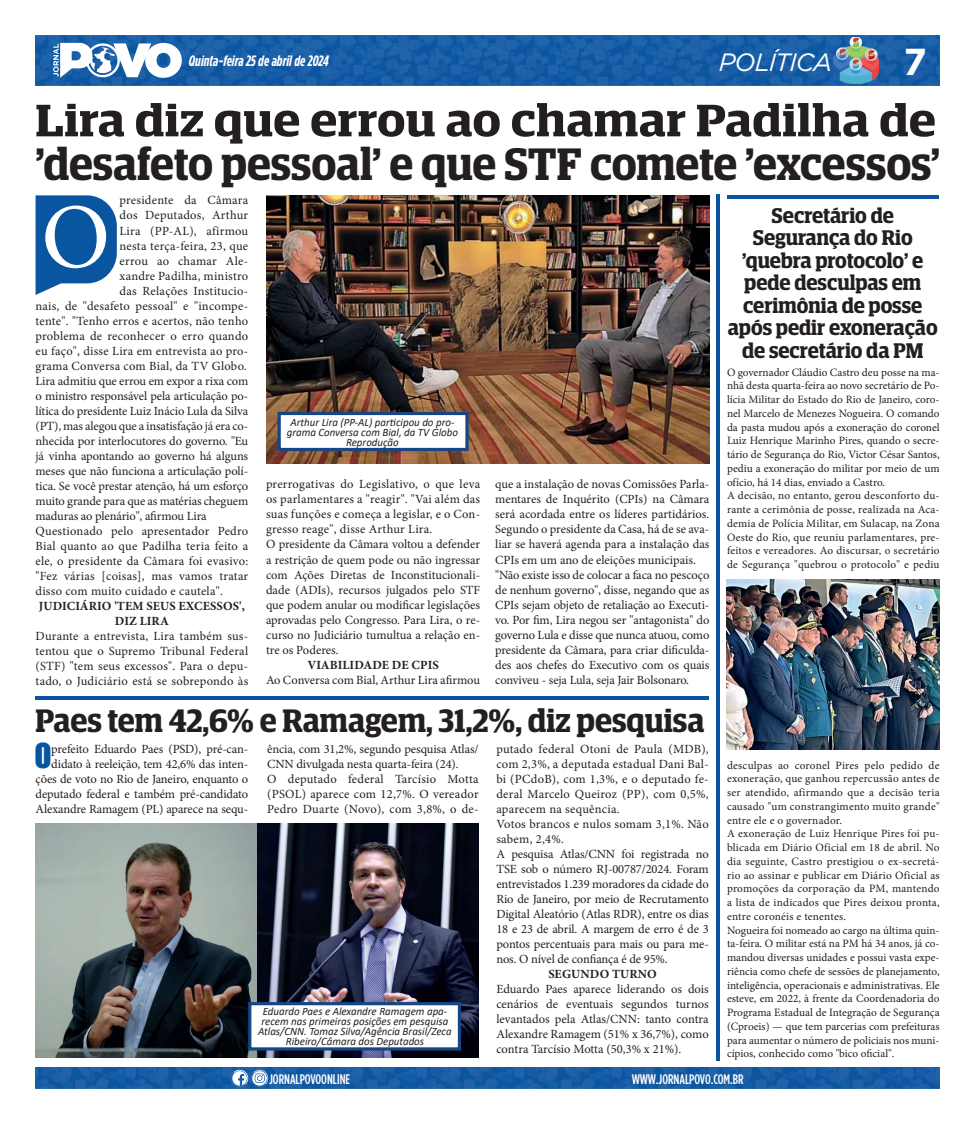
<style>
.page{position:relative;width:975px;height:1124px;background:#fff}
.page>*{position:absolute;margin:0;border:0;box-sizing:border-box;transform-origin:0 0}
.t1{font:92.12px "Minion Pro";color:#fff}
.t2{font:600 45.5px/43.5px "Guardian Egyptian Display";color:#231f20;scale:1.13 1}
.t3{font:700 37.5px "Gotham";color:#fff}
.t4{font:600 32.5px "Guardian Egyptian Display";color:#231f20}
.t5{font:31.5px "Impact";color:#0a55a0}
.t6{font:italic 25px "Gotham";letter-spacing:-.04em;color:#fff}
.t7{font:600 21.25px/22.5px "Guardian Egyptian Display";color:#231f20;text-align:center}
.t8{font:italic 700 15px "Gotham Cond";color:#fff}
.t9{font:500 13.88px "Gotham Cond";color:#fff}
.t10{font:12.5px/15px "Minion Pro";letter-spacing:-.005em;color:#231f20}
.t11{font:12.5px "Minion Pro";letter-spacing:.02em;color:#231f20}
.t12{font:12.5px "Minion Pro";letter-spacing:.015em;color:#231f20}
.t13{font:700 12.5px/15px "Minion Pro";letter-spacing:.01em;color:#231f20;text-align:center}
.t14{font:11.25px/13.8px "Minion Pro";letter-spacing:.005em;color:#231f20}
.t15{font:italic 11.25px/10px "Calibri";color:#231f20;text-align:center}
</style>
<div class="page">
<img style="left:35px;top:1067px;width:904px;height:21px">
<img style="left:35px;top:35px;width:904px;height:50px">
<svg style="left:53px;top:42px;width:129px;height:37px"></svg>
<svg style="left:230px;top:1068px;width:39px;height:18px"></svg>
<img style="left:833px;top:37px;width:45px;height:46px">
<svg style="left:36px;top:195px;width:81px;height:100px;background:#2f6eae"></svg>
<img style="left:266px;top:195px;width:443px;height:268px">
<img style="left:726px;top:579px;width:213px;height:170px">
<img style="left:35px;top:823px;width:443px;height:234px">
<div style="left:248px;top:1001px;width:213px;height:49px;background:#fff;border:3px solid #174685"></div>
<hr style="left:727px;top:195px;width:211px;height:4px;background:#0a55a0">
<hr style="left:36px;top:696px;width:673px;height:3px;background:#0a55a0">
<hr style="left:716px;top:195px;width:3px;height:865px;background:#0a55a0">
<div style="left:277px;top:412px;width:191px;height:39px;background:#fff;border:3px solid #174685"></div>
<p class="t8" style="left:189px;top:52px;width:141px">Quinta-feira 25 de abril de 2024</p>
<h3 class="t3" style="left:903px;top:37px;width:25px">7</h3>
<h3 class="t6" style="left:718px;top:47px;width:115px">POLÍTICA</h3>
<h2 class="t2" style="left:35px;top:98px;width:802px">Lira diz que errou ao chamar Padilha de 'desafeto pessoal' e que STF comete 'excessos'</h2>
<p class="t11" style="left:120px;top:192px;width:130px">presidente da Câmara</p>
<p class="t11" style="left:120px;top:207px;width:130px">dos Deputados, Arthur</p>
<p class="t11" style="left:120px;top:222px;width:130px">Lira (PP-AL), afirmou</p>
<p class="t11" style="left:120px;top:237px;width:130px">nesta terça-feira, 23, que</p>
<p class="t12" style="left:120px;top:252px;width:130px">errou ao chamar Ale-</p>
<p class="t11" style="left:120px;top:267px;width:130px">xandre Padilha, ministro</p>
<p class="t11" style="left:120px;top:282px;width:130px">das Relações Institucio-</p>
<p class="t11" style="left:36px;top:297px;width:214px">nais, de "desafeto pessoal" e "incompe-</p>
<p class="t11" style="left:36px;top:312px;width:214px">tente". "Tenho erros e acertos, não tenho</p>
<p class="t11" style="left:36px;top:327px;width:214px">problema de reconhecer o erro quando</p>
<p class="t11" style="left:36px;top:342px;width:214px">eu faço", disse Lira em entrevista ao pro-</p>
<p class="t11" style="left:36px;top:357px;width:213px">grama Conversa com Bial, da TV Globo.</p>
<p class="t10" style="left:36px;top:373px;width:214px">Lira admitiu que errou em expor a rixa com</p>
<p class="t10" style="left:36px;top:388px;width:214px">o ministro responsável pela articulação po-</p>
<p class="t10" style="left:36px;top:403px;width:214px">lítica do presidente Luiz Inácio Lula da Silva</p>
<p class="t10" style="left:36px;top:418px;width:214px">(PT), mas alegou que a insatisfação já era co-</p>
<p class="t10" style="left:36px;top:433px;width:214px">nhecida por interlocutores do governo. "Eu</p>
<p class="t10" style="left:36px;top:448px;width:214px">já vinha apontando ao governo há alguns</p>
<p class="t10" style="left:36px;top:463px;width:214px">meses que não funciona a articulação polí-</p>
<p class="t10" style="left:36px;top:478px;width:214px">tica. Se você prestar atenção, há um esforço</p>
<p class="t10" style="left:36px;top:493px;width:214px">muito grande para que as matérias cheguem</p>
<p class="t10" style="left:36px;top:508px;width:173px">maduras ao plenário", afirmou Lira</p>
<p class="t11" style="left:36px;top:522px;width:214px">Questionado pelo apresentador Pedro</p>
<p class="t11" style="left:36px;top:537px;width:214px">Bial quanto ao que Padilha teria feito a</p>
<p class="t12" style="left:36px;top:552px;width:214px">ele, o presidente da Câmara foi evasivo:</p>
<p class="t12" style="left:36px;top:567px;width:214px">"Fez várias [coisas], mas vamos tratar</p>
<p class="t11" style="left:36px;top:582px;width:189px">disso com muito cuidado e cautela".</p>
<p class="t13" style="left:39px;top:598px;width:208px">JUDICIÁRIO 'TEM SEUS EXCESSOS',<br>DIZ LIRA</p>
<p class="t10" style="left:36px;top:628px;width:214px;text-align:justify">Durante a entrevista, Lira também sus&shy;tentou que o Supremo Tribunal Federal (STF) "tem seus excessos". Para o depu&shy;tado, o Judiciário está se sobrepondo às</p>
<h1 class="t1" style="left:41px;top:176px;width:70px">O</h1>
<p class="t15" style="left:287px;top:416px;width:173px">Arthur Lira (PP-AL) participou do pro&shy;grama Conversa com Bial, da TV Globo<br>Reprodução</p>
<p class="t10" style="left:266px;top:477px;width:216px">prerrogativas do Legislativo, o que leva os parlamentares a "reagir". "Vai além das suas funções e começa a legislar, e o Con&shy;gresso reage", disse Arthur Lira.<br>O presidente da Câmara voltou a defender a restrição de quem pode ou não ingressar com Ações Diretas de Inconstitucionali&shy;dade (ADIs), recursos julgados pelo STF que podem anular ou modificar legislações aprovadas pelo Congresso. Para Lira, o re&shy;curso no Judiciário tumultua a relação en&shy;tre os Poderes.</p>
<p class="t13" style="left:307px;top:656px;width:133px">VIABILIDADE DE CPIS</p>
<p class="t10" style="left:266px;top:672px;width:216px">Ao Conversa com Bial, Arthur Lira afirmou</p>
<p class="t10" style="left:495px;top:477px;width:216px">que a instalação de novas Comissões Parla&shy;mentares de Inquérito (CPIs) na Câmara será acordada entre os líderes partidários.<br>Segundo o presidente da Casa, há de se ava&shy;liar se haverá agenda para a instalação das CPIs em um ano de eleições municipais. "Não existe isso de colocar a faca no pescoço de nenhum governo", disse, negando que as CPIs sejam objeto de retaliação ao Executi&shy;vo. Por fim, Lira negou ser "antagonista" do governo Lula e disse que nunca atuou, como presidente da Câmara, para criar dificulda&shy;des aos chefes do Executivo com os quais conviveu - seja Lula, seja Jair Bolsonaro.</p>
<h3 class="t4" style="left:36px;top:703px;width:670px">Paes tem 42,6% e Ramagem, 31,2%, diz pesquisa</h3>
<h3 class="t5" style="left:34px;top:730px;width:19px">O</h3>
<p class="t10" style="left:36px;top:741px;width:214px;text-align:right">prefeito Eduardo Paes (PSD), pré-can&shy;didato à reeleição, tem 42,6% das inten&shy;ções de voto no Rio de Janeiro, enquanto o deputado federal e também pré-candidato Alexandre Ramagem (PL) aparece na sequ-</p>
<p class="t10" style="left:267px;top:741px;width:213px">ência, com 31,2%, segundo pesquisa Atlas/ CNN divulgada nesta quarta-feira (24).<br>O deputado federal Tarcísio Motta (PSOL) aparece com 12,7%. O vereador Pedro Duarte (Novo), com 3,8%, o de-</p>
<p class="t10" style="left:496px;top:741px;width:214px">putado federal Otoni de Paula (MDB), com 2,3%, a deputada estadual Dani Bal&shy;bi (PCdoB), com 1,3%, e o deputado fe&shy;deral Marcelo Queiroz (PP), com 0,5%, aparecem na sequência.<br>Votos brancos e nulos somam 3,1%. Não sabem, 2,4%.<br>A pesquisa Atlas/CNN foi registrada no TSE sob o número RJ-00787/2024. Foram entrevistados 1.239 moradores da cidade do Rio de Janeiro, por meio de Recrutamento Digital Aleatório (Atlas RDR), entre os dias 18 e 23 de abril. A margem de erro é de 3 pontos percentuais para mais ou para me&shy;nos. O nível de confiança é de 95%.</p>
<p class="t13" style="left:548px;top:965px;width:110px">SEGUNDO TURNO</p>
<p class="t10" style="left:496px;top:981px;width:214px;text-align:justify">Eduardo Paes aparece liderando os dois cenários de eventuais segundos turnos levantados pela Atlas/CNN: tanto contra Alexandre Ramagem (51% x 36,7%), como contra Tarcísio Motta (50,3% x 21%).</p>
<p class="t15" style="left:258px;top:1005px;width:195px">Eduardo Paes e Alexandre Ramagem apa&shy;recem nas primeiras posições em pesquisa Atlas/CNN. Tomaz Silva/Agência Brasil/Zeca Ribeiro/Câmara dos Deputados</p>
<h3 class="t7" style="left:727px;top:204px;width:211px">Secretário de<br>Segurança do Rio 'quebra protocolo' e pede desculpas em cerimônia de posse após pedir exoneração de secretário da PM</h3>
<p class="t14" style="left:727px;top:365px;width:214px">O governador Cláudio Castro deu posse na ma&shy;nhã desta quarta-feira ao novo secretário de Po&shy;lícia Militar do Estado do Rio de Janeiro, coro&shy;nel Marcelo de Menezes Nogueira. O comando da pasta mudou após a exoneração do coronel Luiz Henrique Marinho Pires, quando o secre&shy;tário de Segurança do Rio, Victor César Santos, pediu a exoneração do militar por meio de um ofício, há 14 dias, enviado a Castro.<br>A decisão, no entanto, gerou desconforto du&shy;rante a cerimônia de posse, realizada na Aca&shy;demia de Polícia Militar, em Sulacap, na Zona Oeste do Rio, que reuniu parlamentares, pre&shy;feitos e vereadores. Ao discursar, o secretário de Segurança "quebrou o protocolo" e pediu</p>
<p class="t14" style="left:727px;top:758px;width:214px">desculpas ao coronel Pires pelo pedido de exoneração, que ganhou repercussão antes de ser atendido, afirmando que a decisão teria causado "um constrangimento muito grande" entre ele e o governador.<br>A exoneração de Luiz Henrique Pires foi pu&shy;blicada em Diário Oficial em 18 de abril. No dia seguinte, Castro prestigiou o ex-secretá&shy;rio ao assinar e publicar em Diário Oficial as promoções da corporação da PM, mantendo a lista de indicados que Pires deixou pronta, entre coronéis e tenentes.<br>Nogueira foi nomeado ao cargo na última quin&shy;ta-feira. O militar está na PM há 34 anos, já co&shy;mandou diversas unidades e possui vasta expe&shy;riência como chefe de sessões de planejamento, inteligência, operacionais e administrativas. Ele esteve, em 2022, à frente da Coordenadoria do Programa Estadual de Integração de Segurança (Cproeis) — que tem parcerias com prefeituras para aumentar o número de policiais nos muni&shy;cípios, conhecido como "bico oficial".</p>
<p class="t9" style="left:269px;top:1070px;width:83px">JORNALPOVOONLINE</p>
<p class="t9" style="left:631px;top:1070px;width:113px">WWW.JORNALPOVO.COM.BR</p>
</div>
